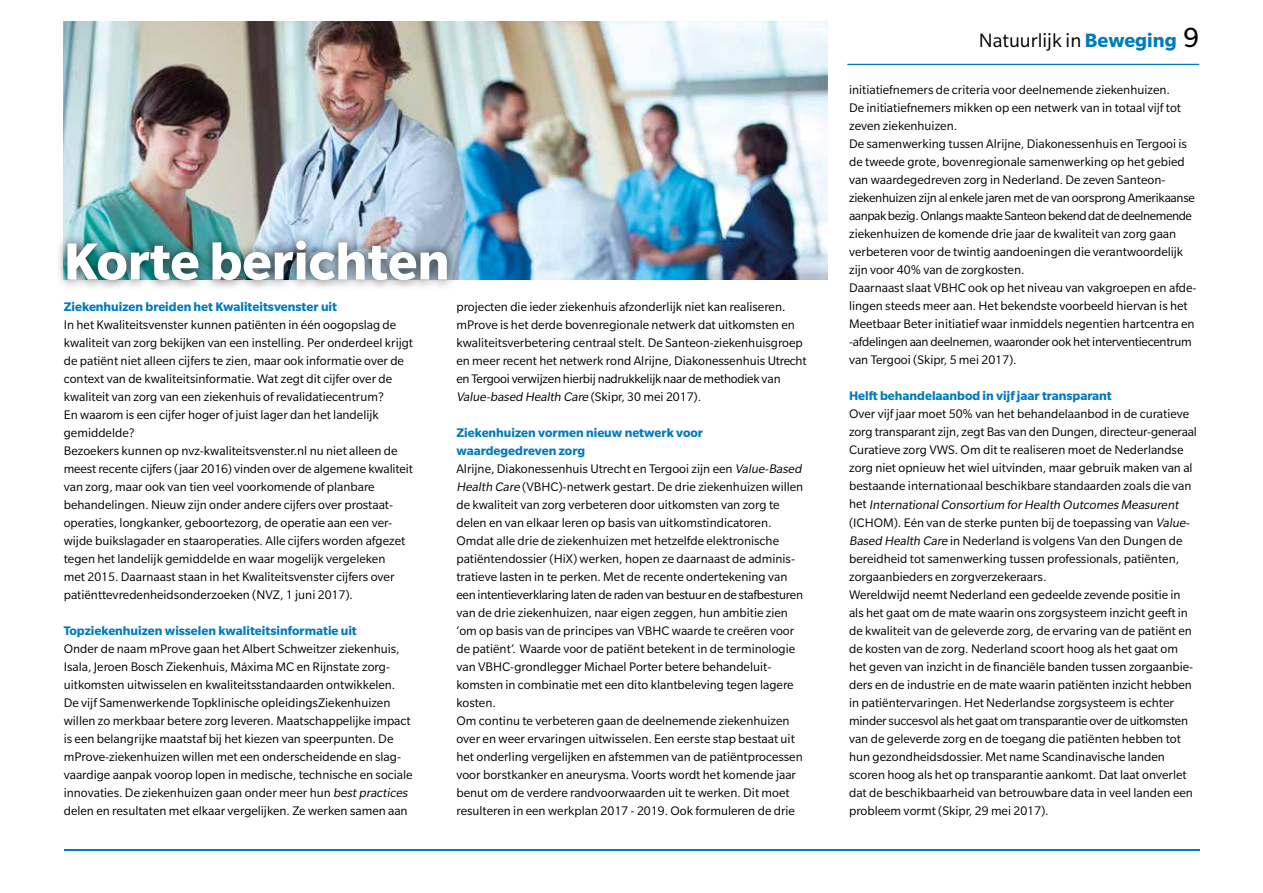
<style>
.page{position:relative;width:1263px;height:893px;background:#fff}
.page>*{position:absolute;margin:0;border:0;box-sizing:border-box;transform-origin:0 0}
.t1{font:700 56.85px "Slate Pro";color:#fff}
.t2{font:21px "Slate Pro";color:#000}
.t3{font:13.5px/18px "Slate Pro";color:#000}
.t4{font:700 13.5px "Slate Pro";color:#007bbb}
.s1{font-style:italic}
.s2{font-weight:700;color:#007bbb}
.s3{font-size:30px}
</style>
<div class="page">
<hr style="left:64px;top:849px;width:1135px;height:1px;background:#007bbb">
<img style="left:64px;top:21px;width:764px;height:259px">
<div style="left:56px;top:230px;width:403px;height:61px;background:#000;opacity:.75"></div>
<hr style="left:847px;top:64px;width:352px;height:1px;background:#007bbb">
<h1 class="t1" style="left:64px;top:230px;width:387px">Korte berichten</h1>
<p class="t4" style="left:64px;top:299px;width:275px">Ziekenhuizen breiden het Kwaliteitsvenster uit</p>
<p class="t3" style="left:64px;top:315px;width:351px">In het Kwaliteitsvenster kunnen patiënten in één oogopslag de kwaliteit van zorg bekijken van een instelling. Per onderdeel krijgt de patiënt niet alleen cijfers te zien, maar ook informatie over de context van de kwaliteitsinformatie. Wat zegt dit cijfer over de kwaliteit van zorg van een ziekenhuis of revalidatiecentrum?<br>En waarom is een cijfer hoger of juist lager dan het landelijk gemiddelde?<br>Bezoekers kunnen op nvz-kwaliteitsvenster.nl nu niet alleen de meest recente cijfers (jaar 2016) vinden over de algemene kwaliteit van zorg, maar ook van tien veel voorkomende of planbare behandelingen. Nieuw zijn onder andere cijfers over prostaat&shy;operaties, longkanker, geboortezorg, de operatie aan een ver&shy;wijde buikslagader en staaroperaties. Alle cijfers worden afgezet tegen het landelijk gemiddelde en waar mogelijk vergeleken<br>met 2015. Daarnaast staan in het Kwaliteitsvenster cijfers over patiënttevredenheidsonderzoeken (NVZ, 1 juni 2017).</p>
<p class="t4" style="left:64px;top:623px;width:295px">Topziekenhuizen wisselen kwaliteitsinformatie uit</p>
<p class="t3" style="left:64px;top:639px;width:350px">Onder de naam mProve gaan het Albert Schweitzer ziekenhuis, Isala, Jeroen Bosch Ziekenhuis, Máxima MC en Rijnstate zorg&shy;uitkomsten uitwisselen en kwaliteitsstandaarden ontwikkelen.<br>De vijf Samenwerkende Topklinische opleidingsZiekenhuizen willen zo merkbaar betere zorg leveren. Maatschappelijke impact is een belangrijke maatstaf bij het kiezen van speerpunten. De mProve-ziekenhuizen willen met een onderscheidende en slag&shy;vaardige aanpak voorop lopen in medische, technische en sociale innovaties. De ziekenhuizen gaan onder meer hun <span class="s1">best practices </span>delen en resultaten met elkaar vergelijken. Ze werken samen aan</p>
<p class="t3" style="left:456px;top:297px;width:352px">projecten die ieder ziekenhuis afzonderlijk niet kan realiseren. mProve is het derde bovenregionale netwerk dat uitkomsten en kwaliteitsverbetering centraal stelt. De Santeon-ziekenhuisgroep en meer recent het netwerk rond Alrijne, Diakonessenhuis Utrecht en Tergooi verwijzen hierbij nadrukkelijk naar de methodiek van <span class="s1">Value-based Health Care</span> (S ki p r, 3 0 m e i 2 0 1 7 ) .</p>
<p class="t3" style="left:456px;top:423px;width:349px"><span class="s2">Ziekenhuizen vormen nieuw netwerk voor waardegedreven zorg<br></span>Alrijne, Diakonessenhuis Utrecht en Tergooi zijn een <span class="s1">Value-Based Health Care</span> (VBHC)-netwerk gestart. De drie ziekenhuizen willen de kwaliteit van zorg verbeteren door uitkomsten van zorg te delen en van elkaar leren op basis van uitkomstindicatoren.<br>Omdat alle drie de ziekenhuizen met hetzelfde elektronische patiëntendossier (HiX) werken, hopen ze daarnaast de adminis&shy;tratieve lasten in te perken. Met de recente ondertekening van een intentieverklaring laten de raden van bestuur en de stafbesturen van de drie ziekenhuizen, naar eigen zeggen, hun ambitie zien ‘om op basis van de principes van VBHC waarde te creëren voor de patiënt’. Waarde voor de patiënt betekent in de terminologie van VBHC-grondlegger Michael Porter betere behandeluit&shy;komsten in combinatie met een dito klantbeleving tegen lagere kosten.<br>Om continu te verbeteren gaan de deelnemende ziekenhuizen over en weer ervaringen uitwisselen. Een eerste stap bestaat uit het onderling vergelijken en afstemmen van de patiëntprocessen voor borstkanker en aneurysma. Voorts wordt het komende jaar benut om de verdere randvoorwaarden uit te werken. Dit moet resulteren in een werkplan 2017 - 2019. Ook formuleren de drie</p>
<h2 class="t2" style="left:979px;top:30px;width:222px">Natuurlijk in <span class="s2">Beweging</span> <span class="s3">9</span></h2>
<p class="t3" style="left:849px;top:81px;width:349px">initiatiefnemers de criteria voor deelnemende ziekenhuizen.<br>De initiatiefnemers mikken op een netwerk van in totaal vijf tot zeven ziekenhuizen.<br>De samenwerking tussen Alrijne, Diakonessenhuis en Tergooi is de tweede grote, bovenregionale samenwerking op het gebied van waardegedreven zorg in Nederland. De zeven Santeon&shy;ziekenhuizen zijn al enkele jaren met de van oorsprong Amerikaanse aanpak bezig. Onlangs maakte Santeon bekend dat de deelnemende ziekenhuizen de komende drie jaar de kwaliteit van zorg gaan verbeteren voor de twintig aandoeningen die verantwoordelijk zijn voor 40% van de zorgkosten.<br>Daarnaast slaat VBHC ook op het niveau van vakgroepen en afde&shy;lingen steeds meer aan. Het bekendste voorbeeld hiervan is het Meetbaar Beter initiatief waar inmiddels negentien hartcentra en -afdelingen aan deelnemen, waaronder ook het interventiecentrum van Tergooi (Skipr, 5 mei 2017).</p>
<p class="t4" style="left:849px;top:389px;width:264px">Helft behandelaanbod in vijf jaar transparant</p>
<p class="t3" style="left:849px;top:405px;width:349px">Over vijf jaar moet 50% van het behandelaanbod in de curatieve zorg transparant zijn, zegt Bas van den Dungen, directeur-generaal Curatieve zorg VWS. Om dit te realiseren moet de Nederlandse zorg niet opnieuw het wiel uitvinden, maar gebruik maken van al bestaande internationaal beschikbare standaarden zoals die van h e t <span class="s1">InternationalConsortium for Health Outcomes Measurent </span>(ICHOM). Eén van de sterke punten bij de toepassing van <span class="s1">Value-Based Health Care</span> in Nederland is volgens Van den Dungen de bereidheid tot samenwerking tussen professionals, patiënten, zorgaanbieders en zorgverzekeraars.<br>Wereldwijd neemt Nederland een gedeelde zevende positie in als het gaat om de mate waarin ons zorgsysteem inzicht geeft in de kwaliteit van de geleverde zorg, de ervaring van de patiënt en de kosten van de zorg. Nederland scoort hoog als het gaat om het geven van inzicht in de financiële banden tussen zorgaanbie&shy;ders en de industrie en de mate waarin patiënten inzicht hebben in patiëntervaringen. Het Nederlandse zorgsysteem is echter minder succesvol als het gaat om transparantie over de uitkomsten van de geleverde zorg en de toegang die patiënten hebben tot hun gezondheidsdossier. Met name Scandinavische landen scoren hoog als het op transparantie aankomt. Dat laat onverlet dat de beschikbaarheid van betrouwbare data in veel landen een probleem vormt (Skipr, 29 mei 2017).</p>
</div>
